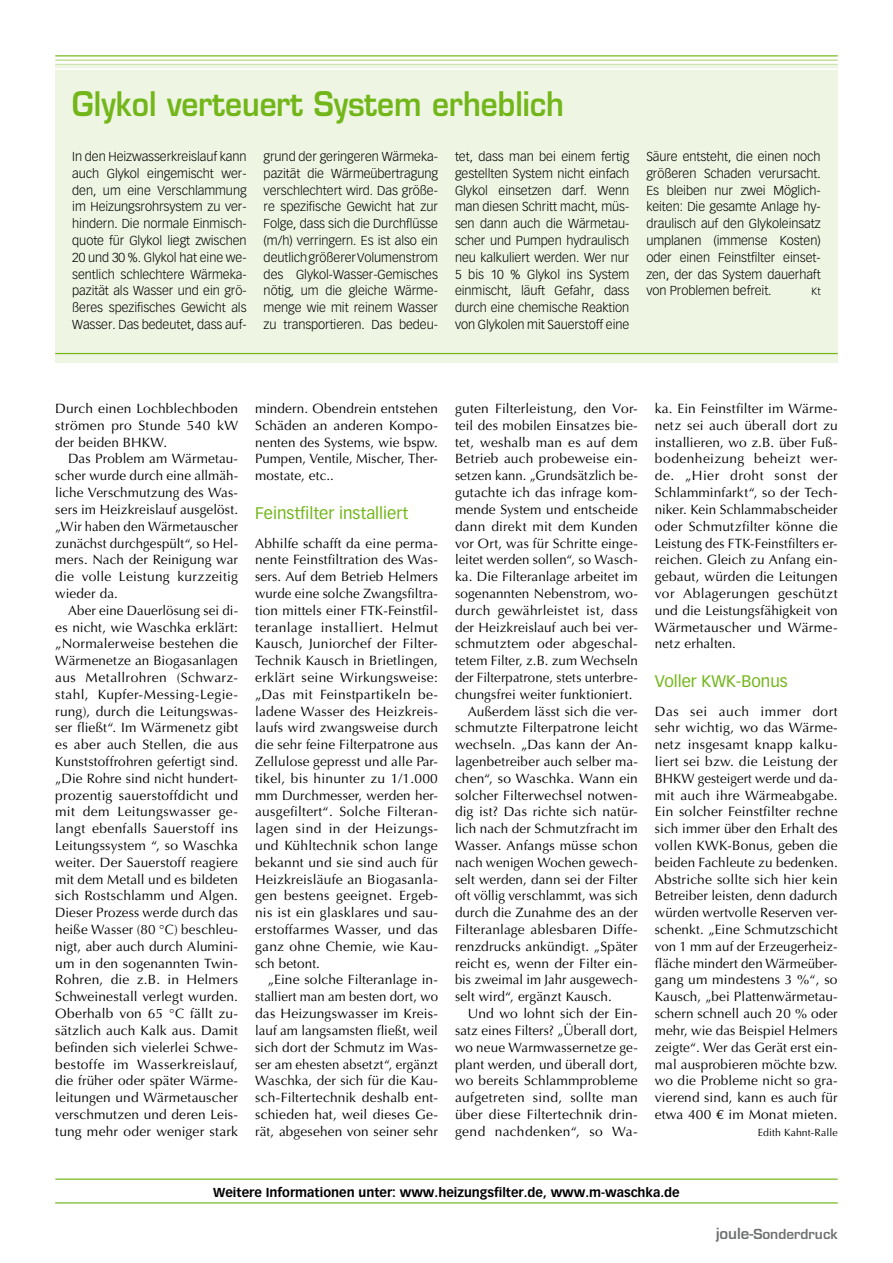
<style>
.page{position:relative;width:893px;height:1263px;background:#fff}
.page>*{position:absolute;margin:0;border:0;box-sizing:border-box;transform-origin:0 0}
.t1{font:600 33px "Eurostile LT Std";color:#72b619;scale:.9 1}
.t2{font:16.5px "Vectora LT Std";color:#72b619}
.t3{font:13.5px/16.8px "Optima LT Std";letter-spacing:.01em;color:#000;text-align:justify}
.t4{font:13.5px "Optima LT Std";letter-spacing:.03em;color:#000}
.t5{font:600 13.5px "Eurostile LT Std";color:#6e7071}
.t6{font:300 12.75px/16.8px "Vectora LT Std";letter-spacing:-.005em;color:#000;text-align:justify}
.t7{font:700 12.75px "Vectora LT Std";color:#000}
.t8{font:10.5px "Optima LT Std";letter-spacing:.01em;color:#000}
.t9{font:300 10.5px "Vectora LT Std";color:#000}
.s1{font-size:15px}
</style>
<div class="page">
<div style="left:55px;top:64px;width:783px;height:299px;background:#eef5e3"></div>
<hr style="left:55px;top:353px;width:783px;height:1px;background:#72b619">
<hr style="left:55px;top:55px;width:783px;height:1px;background:#72b619">
<hr style="left:55px;top:60px;width:783px;height:1px;background:#b5d480">
<hr style="left:55px;top:64px;width:783px;height:1px;background:#cfe3af">
<hr style="left:55px;top:68px;width:783px;height:2px;background:#fff">
<hr style="left:55px;top:1202px;width:783px;height:1px;background:#72b619">
<hr style="left:55px;top:1178px;width:783px;height:2px;background:#72b619">
<h1 class="t1" style="left:72px;top:84px;width:548px">Glykol verteuert System erheblich</h1>
<p class="t6" style="left:72px;top:148px;width:176px">In den Heizwasserkreislauf kann auch Glykol eingemischt wer&shy;den, um eine Verschlammung im Heizungsrohrsystem zu ver&shy;hindern. Die normale Einmisch&shy;quote für Glykol liegt zwischen 20 und 30 %. Glykol hat eine we&shy;sentlich schlechtere Wärmeka&shy;pazität als Wasser und ein grö&shy;ßeres spezifisches Gewicht als Wasser. Das bedeutet, dass auf-</p>
<p class="t6" style="left:264px;top:148px;width:176px">grund der geringeren Wärmeka&shy;pazität die Wärmeübertragung verschlechtert wird. Das größe&shy;re spezifische Gewicht hat zur Folge, dass sich die Durchflüsse (m/h) verringern. Es ist also ein deutlich größerer Volumenstrom des Glykol-Wasser-Gemisches nötig, um die gleiche Wärme&shy;menge wie mit reinem Wasser zu transportieren. Das bedeu-</p>
<p class="t6" style="left:455px;top:148px;width:176px">tet, dass man bei einem fertig gestellten System nicht einfach Glykol einsetzen darf. Wenn man diesen Schritt macht, müs&shy;sen dann auch die Wärmetau&shy;scher und Pumpen hydraulisch neu kalkuliert werden. Wer nur 5 bis 10 % Glykol ins System einmischt, läuft Gefahr, dass durch eine chemische Reaktion von Glykolen mit Sauerstoff eine</p>
<p class="t6" style="left:646px;top:148px;width:176px">Säure entsteht, die einen noch größeren Schaden verursacht.<br>Es bleiben nur zwei Möglich&shy;keiten: Die gesamte Anlage hy&shy;draulisch auf den Glykoleinsatz umplanen (immense Kosten) oder einen Feinstfilter einset&shy;zen, der das System dauerhaft von Problemen befreit.</p>
<p class="t9" style="left:811px;top:286px;width:11px">Kt</p>
<p class="t3" style="left:55px;top:400px;width:184px">Durch einen Lochblechboden strömen pro Stunde 540 kW der beiden BHKW.</p>
<p class="t3" style="left:55px;top:451px;width:184px;text-indent:13px">Das Problem am Wärmetau&shy;scher wurde durch eine allmäh&shy;liche Verschmutzung des Was&shy;sers im Heizkreislauf ausgelöst. „Wir haben den Wärmetauscher zunächst durchgespült“, so Hel&shy;mers. Nach der Reinigung war die volle Leistung kurzzeitig wieder da.</p>
<p class="t3" style="left:55px;top:602px;width:184px;text-indent:13px">Aber eine Dauerlösung sei di&shy;es nicht, wie Waschka erklärt: „Normalerweise bestehen die Wärmenetze an Biogasanlagen aus Metallrohren (Schwarz&shy;stahl, Kupfer-Messing-Legie&shy;rung), durch die Leitungswas&shy;ser fließt“. Im Wärmenetz gibt es aber auch Stellen, die aus Kunststoffrohren gefertigt sind. „Die Rohre sind nicht hundert&shy;prozentig sauerstoffdicht und mit dem Leitungswasser ge&shy;langt ebenfalls Sauerstoff ins Leitungssystem “, so Waschka weiter. Der Sauerstoff reagiere mit dem Metall und es bildeten sich Rostschlamm und Algen.<br>Dieser Prozess werde durch das heiße Wasser (80 °C) beschleu&shy;nigt, aber auch durch Alumini&shy;um in den sogenannten Twin-Rohren, die z.B. in Helmers Schweinestall verlegt wurden.<br>Oberhalb von 65 °C fällt zu&shy;sätzlich auch Kalk aus. Damit befinden sich vielerlei Schwe&shy;bestoffe im Wasserkreislauf, die früher oder später Wärme&shy;leitungen und Wärmetauscher verschmutzen und deren Leis&shy;tung mehr oder weniger stark</p>
<p class="t3" style="left:255px;top:400px;width:184px">mindern. Obendrein entstehen Schäden an anderen Kompo&shy;nenten des Systems, wie bspw.<br>Pumpen, Ventile, Mischer, Ther&shy;mostate, etc..</p>
<p class="t2" style="left:255px;top:503px;width:155px">Feinstfilter installiert</p>
<p class="t3" style="left:255px;top:535px;width:184px">Abhilfe schafft da eine perma&shy;nente Feinstfiltration des Was&shy;sers. Auf dem Betrieb Helmers wurde eine solche Zwangsfiltra&shy;tion mittels einer FTK-Feinstfil&shy;teranlage installiert. Helmut Kausch, Juniorchef der Filter-Technik Kausch in Brietlingen, erklärt seine Wirkungsweise: „Das mit Feinstpartikeln be&shy;ladene Wasser des Heizkreis&shy;laufs wird zwangsweise durch die sehr feine Filterpatrone aus Zellulose gepresst und alle Par&shy;tikel, bis hinunter zu 1/1.000 mm Durchmesser, werden her&shy;ausgefiltert“. Solche Filteran&shy;lagen sind in der Heizungs&shy;und Kühltechnik schon lange bekannt und sie sind auch für Heizkreisläufe an Biogasanla&shy;gen bestens geeignet. Ergeb&shy;nis ist ein glasklares und sau&shy;erstoffarmes Wasser, und das ganz ohne Chemie, wie Kau&shy;sch betont.</p>
<p class="t3" style="left:255px;top:972px;width:184px;text-indent:13px">„Eine solche Filteranlage in&shy;stalliert man am besten dort, wo das Heizungswasser im Kreis&shy;lauf am langsamsten fließt, weil sich dort der Schmutz im Was&shy;ser am ehesten absetzt“, ergänzt Waschka, der sich für die Kau&shy;sch-Filtertechnik deshalb ent&shy;schieden hat, weil dieses Ge&shy;rät, abgesehen von seiner sehr</p>
<p class="t3" style="left:455px;top:400px;width:184px">guten Filterleistung, den Vor-</p>
<p class="t3" style="left:455px;top:417px;width:184px">teil des mobilen Einsatzes bie-</p>
<p class="t3" style="left:455px;top:434px;width:184px">tet, weshalb man es auf dem</p>
<p class="t3" style="left:455px;top:451px;width:184px">Betrieb auch probeweise ein-</p>
<p class="t3" style="left:455px;top:467px;width:184px">setzen kann. „Grundsätzlich be-</p>
<p class="t3" style="left:455px;top:484px;width:184px">gutachte ich das infrage kom-</p>
<p class="t3" style="left:455px;top:501px;width:184px">mende System und entscheide</p>
<p class="t3" style="left:455px;top:518px;width:184px">dann direkt mit dem Kunden</p>
<p class="t3" style="left:455px;top:535px;width:184px">vor Ort, was für Schritte einge-</p>
<p class="t3" style="left:455px;top:551px;width:184px">leitet werden sollen“, so Wasch-</p>
<p class="t3" style="left:455px;top:568px;width:184px">ka. Die Filteranlage arbeitet im</p>
<p class="t3" style="left:455px;top:585px;width:184px">sogenannten Nebenstrom, wo-</p>
<p class="t3" style="left:455px;top:602px;width:184px">durch gewährleistet ist, dass</p>
<p class="t3" style="left:455px;top:619px;width:184px">der Heizkreislauf auch bei ver-</p>
<p class="t3" style="left:455px;top:635px;width:184px">schmutztem oder abgeschal-</p>
<p class="t3" style="left:455px;top:652px;width:184px">tetem Filter, z.B. zum Wechseln</p>
<p class="t3" style="left:455px;top:669px;width:184px">der Filterpatrone, stets unterbre-</p>
<p class="t3" style="left:455px;top:686px;width:179px">chungsfrei weiter funktioniert.</p>
<p class="t3" style="left:468px;top:703px;width:172px">Außerdem lässt sich die ver-</p>
<p class="t3" style="left:455px;top:720px;width:184px">schmutzte Filterpatrone leicht</p>
<p class="t3" style="left:455px;top:736px;width:184px">wechseln. „Das kann der An-</p>
<p class="t3" style="left:455px;top:753px;width:184px">lagenbetreiber auch selber ma-</p>
<p class="t3" style="left:455px;top:770px;width:184px">chen“, so Waschka. Wann ein</p>
<p class="t3" style="left:455px;top:787px;width:184px">solcher Filterwechsel notwen-</p>
<p class="t3" style="left:455px;top:804px;width:184px">dig ist? Das richte sich natür-</p>
<p class="t3" style="left:455px;top:820px;width:184px">lich nach der Schmutzfracht im</p>
<p class="t3" style="left:455px;top:837px;width:184px">Wasser. Anfangs müsse schon</p>
<p class="t3" style="left:455px;top:854px;width:184px">nach wenigen Wochen gewech-</p>
<p class="t3" style="left:455px;top:871px;width:184px">selt werden, dann sei der Filter</p>
<p class="t3" style="left:455px;top:888px;width:184px">oft völlig verschlammt, was sich</p>
<p class="t3" style="left:455px;top:904px;width:184px">durch die Zunahme des an der</p>
<p class="t3" style="left:455px;top:921px;width:184px">Filteranlage ablesbaren Diffe-</p>
<p class="t3" style="left:455px;top:938px;width:184px">renzdrucks ankündigt. „Später</p>
<p class="t3" style="left:455px;top:955px;width:184px">reicht es, wenn der Filter ein-</p>
<p class="t3" style="left:455px;top:972px;width:184px">bis zweimal im Jahr ausgewech-</p>
<p class="t3" style="left:455px;top:988px;width:158px">selt wird“, ergänzt Kausch.</p>
<p class="t3" style="left:468px;top:1005px;width:172px">Und wo lohnt sich der Ein-</p>
<p class="t3" style="left:455px;top:1022px;width:184px">satz eines Filters? „Überall dort,</p>
<p class="t3" style="left:455px;top:1039px;width:184px">wo neue Warmwassernetze ge-</p>
<p class="t3" style="left:455px;top:1056px;width:184px">plant werden, und überall dort,</p>
<p class="t3" style="left:455px;top:1072px;width:184px">wo bereits Schlammprobleme</p>
<p class="t3" style="left:455px;top:1089px;width:184px">aufgetreten sind, sollte man</p>
<p class="t3" style="left:455px;top:1106px;width:184px">über diese Filtertechnik drin-</p>
<p class="t4" style="left:455px;top:1123px;width:184px">gend nachdenken“, so Wa-</p>
<p class="t3" style="left:655px;top:400px;width:184px">ka. Ein Feinstfilter im Wärme&shy;netz sei auch überall dort zu installieren, wo z.B. über Fuß&shy;bodenheizung beheizt wer&shy;de. „Hier droht sonst der Schlamminfarkt“, so der Tech&shy;niker. Kein Schlammabscheider oder Schmutzfilter könne die Leistung des FTK-Feinstfilters er&shy;reichen. Gleich zu Anfang ein&shy;gebaut, würden die Leitungen vor Ablagerungen geschützt und die Leistungsfähigkeit von Wärmetauscher und Wärme&shy;netz erhalten.</p>
<p class="t2" style="left:655px;top:671px;width:134px">Voller KWK-Bonus</p>
<p class="t3" style="left:655px;top:703px;width:184px">Das sei auch immer dort sehr wichtig, wo das Wärme&shy;netz insgesamt knapp kalku&shy;liert sei bzw. die Leistung der BHKW gesteigert werde und da&shy;mit auch ihre Wärmeabgabe.<br>Ein solcher Feinstfilter rechne sich immer über den Erhalt des vollen KWK-Bonus, geben die beiden Fachleute zu bedenken.<br>Abstriche sollte sich hier kein Betreiber leisten, denn dadurch würden wertvolle Reserven ver&shy;schenkt. „Eine Schmutzschicht von 1 mm auf der Erzeugerheiz&shy;fläche mindert den Wärmeüber&shy;gang um mindestens 3 %“, so Kausch, „bei Plattenwärmetau&shy;schern schnell auch 20 % oder mehr, wie das Beispiel Helmers zeigte“. Wer das Gerät erst ein&shy;mal ausprobieren möchte bzw. wo die Probleme nicht so gra&shy;vierend sind, kann es auch für etwa 400 € im Monat mieten.</p>
<p class="t8" style="left:758px;top:1126px;width:81px">Edith Kahnt-Ralle</p>
<p class="t7" style="left:213px;top:1184px;width:468px">Weitere Informationen unter: www.heizungsfilter.de, www.m-waschka.de</p>
<p class="t5" style="left:716px;top:1226px;width:123px"><span class="s1">joule-</span>Sonderdruck</p>
</div>
